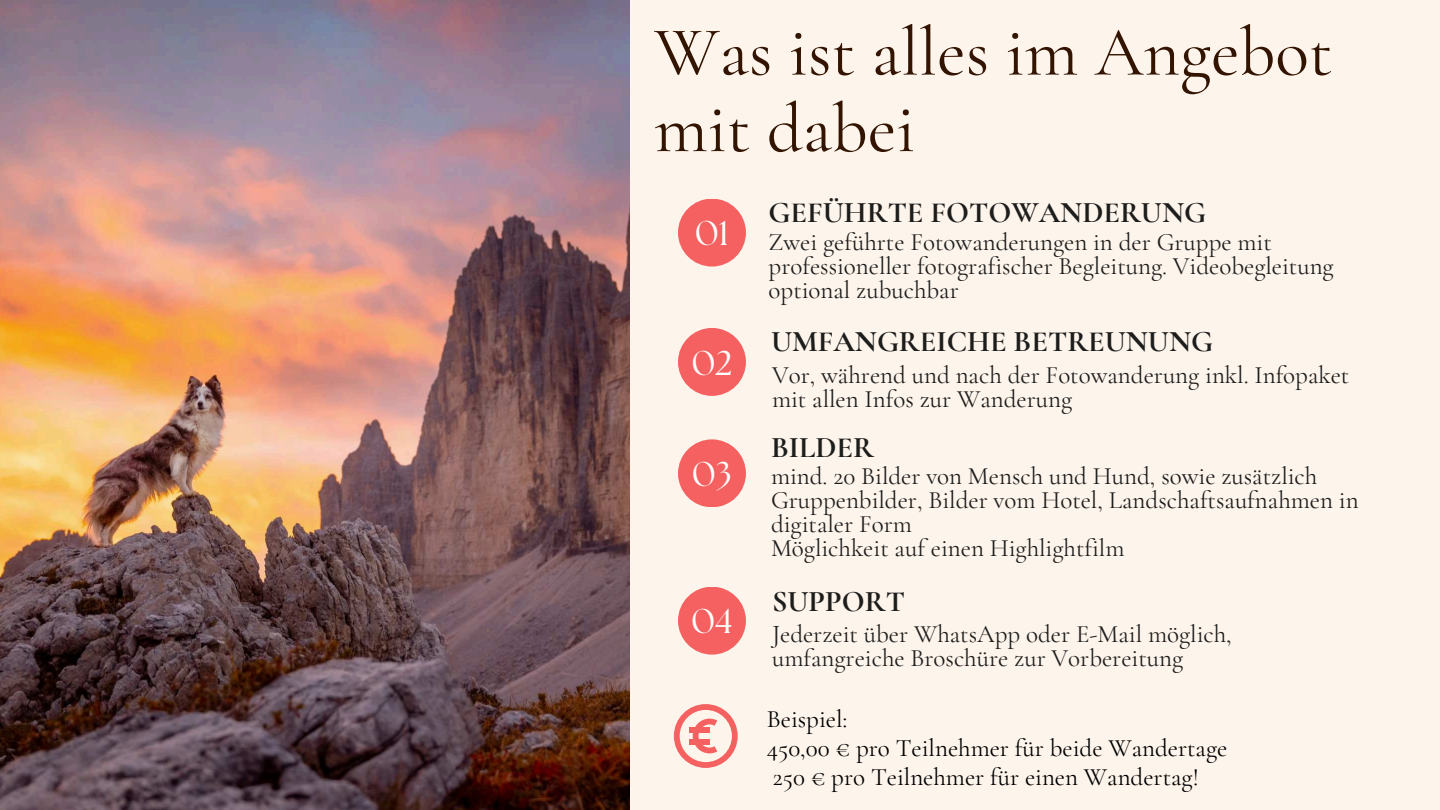
<style>
.page{position:relative;width:1440px;height:810px;background:#fdf4eb}
.page>*{position:absolute;margin:0;border:0;box-sizing:border-box;transform-origin:0 0}
.t1{font:70px/76.5px "Cormorant Garamond";color:#331400}
.t2{font:34.4px "The Seasons";color:#fff}
.t3{font:700 30px "Cormorant Garamond";color:#1d1d1c}
.t4{font:25px/24px "Cormorant Garamond";color:#1d1d1c}
.t5{font:25px/29.2px "Cormorant Garamond";color:#000}
</style>
<div class="page">
<div style="left:678px;top:199px;width:68px;height:68px;background:#f56060;border-radius:50%"></div>
<div style="left:678px;top:328px;width:68px;height:68px;background:#f56060;border-radius:50%"></div>
<div style="left:678px;top:439px;width:68px;height:68px;background:#f56060;border-radius:50%"></div>
<div style="left:678px;top:587px;width:68px;height:68px;background:#f56060;border-radius:50%"></div>
<img style="left:0;top:0;width:629px;height:810px">
<svg style="left:674px;top:704px;width:64px;height:64px"></svg>
<div style="left:690px;top:739px;width:20px;height:6px;background:#f56060"></div>
<div style="left:690px;top:727px;width:20px;height:6px;background:#f56060"></div>
<h1 class="t1" style="left:654px;top:14px;width:680px">Was ist alles im Angebot mit dabei</h1>
<h2 class="t2" style="left:695px;top:210px;width:35px">01</h2>
<h2 class="t2" style="left:692px;top:340px;width:42px">02</h2>
<h2 class="t2" style="left:692px;top:452px;width:41px">03</h2>
<h2 class="t2" style="left:691px;top:598px;width:43px">04</h2>
<p class="t3" style="left:769px;top:194px;width:439px">GEFÜHRTE FOTOWANDERUNG</p>
<p class="t4" style="left:769px;top:230px;width:567px">Zwei geführte Fotowanderungen in der Gruppe mit professioneller fotografischer Begleitung. Videobegleitung optional zubuchbar</p>
<p class="t3" style="left:771px;top:323px;width:444px">UMFANGREICHE BETREUNUNG</p>
<p class="t4" style="left:772px;top:363px;width:579px">Vor, während und nach der Fotowanderung inkl. Infopaket mit allen Infos zur Wanderung</p>
<p class="t3" style="left:771px;top:429px;width:105px">BILDER</p>
<p class="t4" style="left:771px;top:464px;width:589px">mind. 20 Bilder von Mensch und Hund, sowie zusätzlich Gruppenbilder, Bilder vom Hotel, Landschaftsaufnahmen in digitaler Form<br>Möglichkeit auf einen Highlightfilm</p>
<p class="t3" style="left:772px;top:583px;width:134px">SUPPORT</p>
<p class="t4" style="left:772px;top:622px;width:461px">Jederzeit über WhatsApp oder E-Mail möglich, umfangreiche Broschüre zur Vorbereitung</p>
<p class="t5" style="left:767px;top:704px;width:462px">Beispiel:<br>450,00 € pro Teilnehmer für beide Wandertage<br>250 € pro Teilnehmer für einen Wandertag!</p>
</div>
